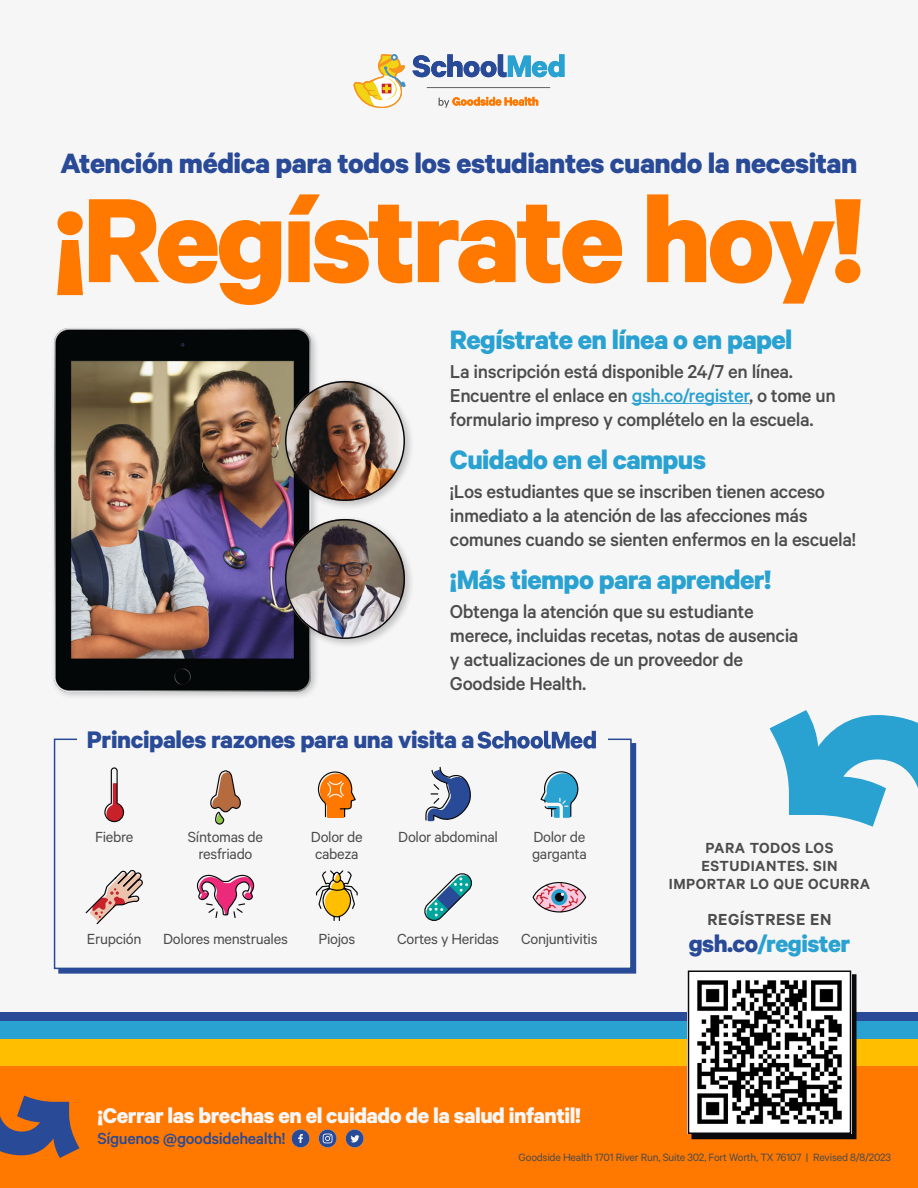
<style>
.page{position:relative;width:918px;height:1188px;background:#f6f6f6}
.page>*{position:absolute;margin:0;border:0;box-sizing:border-box;transform-origin:0 0}
.t1{font:700 135px "Calibre";letter-spacing:-.03em;color:#ff7800}
.t2{font:700 31.5px "Calibre";letter-spacing:-.015em;color:#294a96}
.t3{font:700 30px "Calibre";letter-spacing:-.02em;color:#29a1d1}
.t4{font:700 27px "Calibre";letter-spacing:-.015em;color:#294a96}
.Eyebrow{font:700 27px "Calibre";letter-spacing:-.02em;color:#29a1d1}
.t5{font:700 24px "Calibre";letter-spacing:-.02em;color:#f6f6f6}
.Medium_Body{font:500 21px/24px "Calibre";letter-spacing:-.02em;color:#4c4c4c}
.t6{font:500 18px "Calibre";letter-spacing:-.02em;color:#294a96}
.Eyebrow-2{font:600 18px "Calibre";letter-spacing:.03em;color:#4c4c4c}
.Body{font:16.5px/16.5px "Calibre";letter-spacing:-.02em;color:#4c4c4c}
.Eyebrow-3{font:600 16.5px/18px "Calibre";letter-spacing:.03em;color:#4c4c4c;text-align:center}
.t7{font:12px "Calibre";letter-spacing:-.02em;color:#4c4c4c}
.s1{color:#29a1d1}
.s2{color:#294a96}
</style>
<div class="page">
<div style="left:0;top:1066px;width:918px;height:122px;background:#ff7800"></div>
<div style="left:0;top:1039px;width:918px;height:27px;background:#ffbf00"></div>
<div style="left:0;top:1021px;width:918px;height:18px;background:#29a1d1"></div>
<div style="left:0;top:1012px;width:918px;height:9px;background:#294a96"></div>
<div style="left:58px;top:743px;width:578px;height:231px;background:#294a96;border:2px solid #294a96"></div>
<div style="left:54px;top:739px;width:578px;height:230px;background:#f6f6f6;border:2px solid #294a96"></div>
<div style="left:51px;top:325px;width:269px;height:376px;background:#231f20;opacity:.25"></div>
<img style="left:54px;top:329px;width:256px;height:362px">
<div style="left:282px;top:378px;width:132px;height:132px;background:#231f20;opacity:.25"></div>
<img style="left:285px;top:381px;width:120px;height:120px">
<div style="left:285px;top:381px;width:120px;height:120px;border:2px solid #0a0a0c;border-radius:50%"></div>
<div style="left:282px;top:516px;width:132px;height:132px;background:#231f20;opacity:.25"></div>
<img style="left:285px;top:519px;width:120px;height:120px">
<div style="left:285px;top:519px;width:120px;height:120px;border:2px solid #0a0a0c;border-radius:50%"></div>
<svg style="left:292px;top:1129px;width:18px;height:18px"></svg>
<svg style="left:346px;top:1129px;width:18px;height:18px"></svg>
<svg style="left:319px;top:1129px;width:18px;height:18px"></svg>
<svg style="left:0;top:1096px;width:79px;height:62px"></svg>
<svg style="left:354px;top:54px;width:51px;height:54px"></svg>
<svg style="left:412px;top:54px;width:152px;height:23px"></svg>
<hr style="left:427px;top:87px;width:123px;height:1px;background:#4c4c4c">
<svg style="left:439px;top:97px;width:99px;height:11px"></svg>
<div style="left:692px;top:974px;width:164px;height:165px;background:linear-gradient(to right,#0a0a0c,#0a0a0c);border:2px solid #0a0a0c"></div>
<img style="left:691px;top:974px;width:157px;height:157px">
<div style="left:688px;top:970px;width:163px;height:164px;border:2px solid #0a0a0c"></div>
<svg style="left:770px;top:710px;width:148px;height:117px"></svg>
<svg style="left:105px;top:767px;width:20px;height:56px"></svg>
<svg style="left:210px;top:770px;width:31px;height:55px"></svg>
<svg style="left:317px;top:771px;width:39px;height:47px"></svg>
<svg style="left:540px;top:771px;width:39px;height:47px"></svg>
<svg style="left:425px;top:766px;width:46px;height:56px"></svg>
<svg style="left:316px;top:870px;width:42px;height:51px"></svg>
<svg style="left:532px;top:882px;width:55px;height:31px"></svg>
<svg style="left:424px;top:873px;width:48px;height:48px"></svg>
<svg style="left:85px;top:869px;width:58px;height:56px"></svg>
<svg style="left:196px;top:874px;width:59px;height:44px"></svg>
<div style="left:78px;top:726px;width:530px;height:28px;background:#f6f6f6"></div>
<hr style="left:632px;top:403px;width:117px;height:1px;background:#29a1d1">
<svg style="left:477px;top:731px;width:119px;height:18px"></svg>
<h2 class="t2" style="left:61px;top:144px;width:798px">Atención médica para todos los estudiantes cuando la necesitan</h2>
<h2 class="t1" style="left:54px;top:158px;width:811px">¡Regístrate hoy!</h2>
<h3 class="t3" style="left:450px;top:322px;width:344px">Regístrate en línea o en papel</h3>
<p class="Medium_Body" style="left:450px;top:359px;width:387px">La inscripción está disponible 24/7 en línea.<br>Encuentre el enlace en <span class="s1">gsh.co/register</span>, o tome un formulario impreso y complételo en la escuela.</p>
<h3 class="t3" style="left:450px;top:442px;width:258px">Cuidado en el campus</h3>
<p class="Medium_Body" style="left:450px;top:479px;width:407px">¡Los estudiantes que se inscriben tienen acceso inmediato a la atención de las afecciones más comunes cuando se sienten enfermos en la escuela!</p>
<h3 class="t3" style="left:450px;top:562px;width:323px">¡Más tiempo para aprender!</h3>
<p class="Medium_Body" style="left:450px;top:599px;width:350px">Obtenga la atención que su estudiante merece, incluidas recetas, notas de ausencia y actualizaciones de un proveedor de Goodside Health.</p>
<h4 class="t4" style="left:87px;top:723px;width:389px">Principales razones para una visita a</h4>
<p class="Body" style="left:95px;top:828px;width:40px">Fiebre</p>
<p class="Body" style="left:188px;top:828px;width:77px;text-align:center">Síntomas de resfriado</p>
<p class="Body" style="left:311px;top:828px;width:53px">Dolor de cabeza</p>
<p class="Body" style="left:532px;top:828px;width:56px">Dolor de garganta</p>
<p class="Body" style="left:398px;top:828px;width:101px">Dolor abdominal</p>
<p class="Body" style="left:87px;top:930px;width:56px">Erupción</p>
<p class="Body" style="left:163px;top:930px;width:126px">Dolores menstruales</p>
<p class="Body" style="left:319px;top:930px;width:38px">Piojos</p>
<p class="Body" style="left:397px;top:930px;width:103px">Cortes y Heridas</p>
<p class="Body" style="left:521px;top:930px;width:78px">Conjuntivitis</p>
<p class="Eyebrow-3" style="left:669px;top:839px;width:203px">PARA TODOS LOS<br>ESTUDIANTES. SIN<br>IMPORTAR LO QUE OCURRA</p>
<p class="Eyebrow-2" style="left:708px;top:909px;width:125px">REGÍSTRESE EN</p>
<p class="Eyebrow" style="left:689px;top:928px;width:163px"><span class="s2">gsh.co</span>/register</p>
<p class="t5" style="left:98px;top:1101px;width:485px">¡Cerrar las brechas en el cuidado de la salud infantil!</p>
<p class="t6" style="left:98px;top:1128px;width:189px">Síguenos @goodsidehealth!</p>
<p class="t7" style="left:519px;top:1150px;width:374px">Goodside Health 1701 River Run, Suite 302, Fort Worth, TX 76107 | Revised 8/8/2023</p>
</div>
